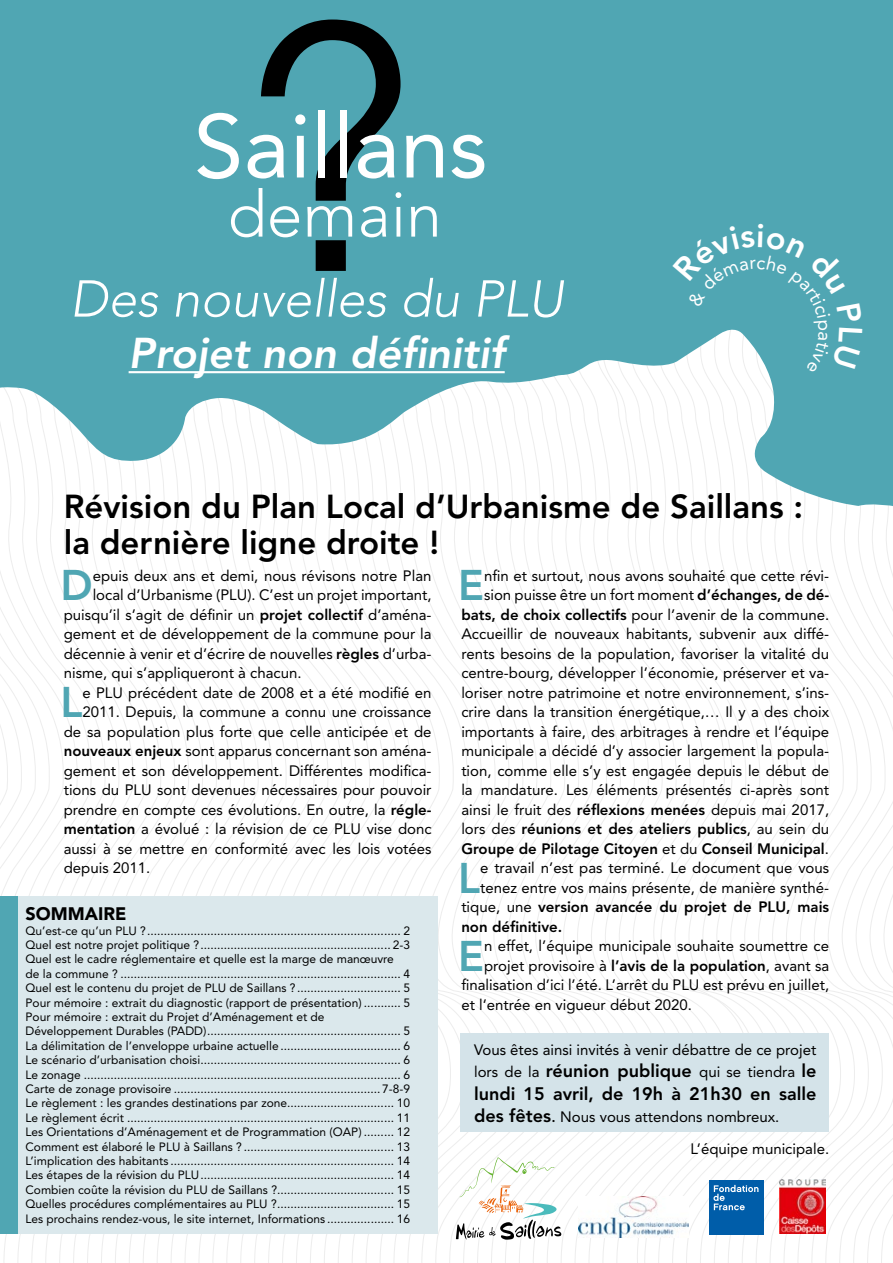
<style>
.page{position:relative;width:893px;height:1263px;background:#fff}
.page>*{position:absolute;margin:0;border:0;box-sizing:border-box;transform-origin:0 0}
.t1{font:89.1px "Avenir LT Std";color:#fff}
.t2{font:300 64.35px "Avenir LT Std";color:#fff}
.t3{font:italic 300 51.3px "Avenir LT Std";color:#fff}
.t4{font:italic 800 42.75px "Avenir LT Std";color:#fff}
.t5{font:800 42.6px "Avenir LT Std";color:#50a6b3}
.t6{font:800 33px/36px "Avenir LT Std";color:#000}
.t7{font:800 18px "Avenir LT Std";color:#000}
.t8{font:900 18px "Avenir LT Std";color:#000}
.t9{font:15px/19.5px "Avenir LT Std";color:#000}
.t10{font:800 15px "Avenir LT Std";color:#000}
.t11{font:12px/14.4px "Avenir LT Std";color:#000}
.s1{font-weight:800}
.s2{font-weight:400}
.s3{font-weight:800;font-size:18px}
.s4{font-size:18px}
</style>
<div class="page">
<svg style="left:842px;top:519px;width:13px;height:744px"></svg>
<svg style="left:855px;top:519px;width:14px;height:744px"></svg>
<svg style="left:869px;top:519px;width:24px;height:744px"></svg>
<svg style="left:67px;top:519px;width:14px;height:744px"></svg>
<svg style="left:53px;top:519px;width:14px;height:744px"></svg>
<svg style="left:39px;top:519px;width:14px;height:744px"></svg>
<svg style="left:25px;top:519px;width:14px;height:744px"></svg>
<svg style="left:0;top:519px;width:25px;height:744px"></svg>
<svg style="left:0;top:62px;width:893px;height:457px;fill:#50a6b3"></svg>
<div style="left:0;top:0;width:893px;height:62px;background:#50a6b3"></div>
<svg style="left:261px;top:20px;width:140px;height:251px;background:#3c7d87"></svg>
<hr style="left:129px;top:371px;width:376px;height:2px;background:#fff">
<img style="left:578px;top:1196px;width:110px;height:41px">
<svg style="left:456px;top:1157px;width:105px;height:82px"></svg>
<div style="left:709px;top:1180px;width:54px;height:55px;background:#005da9"></div>
<svg style="left:713px;top:1185px;width:45px;height:25px"></svg>
<img style="left:779px;top:1179px;width:47px;height:55px">
<div style="left:461px;top:1033px;width:368px;height:99px;background:#d4e3e9"></div>
<div style="left:17px;top:896px;width:421px;height:337px;background:#dbe8ec"></div>
<div style="left:0;top:896px;width:17px;height:337px;background:#50a6b3"></div>
<svg style="left:672px;top:224px;width:190px;height:149px;background:#60aeba"></svg>
<h1 class="t1" style="left:194px;top:95px;width:295px">Saillans</h1>
<h2 class="t2" style="left:227px;top:177px;width:216px">demain</h2>
<h3 class="t3" style="left:70px;top:269px;width:495px">Des nouvelles du PLU</h3>
<h3 class="t4" style="left:129px;top:328px;width:378px">Projet non définitif</h3>
<h3 class="t6" style="left:64px;top:489px;width:741px">Révision du Plan Local d’Urbanisme de Saillans : la dernière ligne droite !</h3>
<h3 class="t5" style="left:60px;top:560px;width:34px">D</h3>
<p class="t9" style="left:93px;top:566px;width:340px">epuis deux ans et demi, nous révisons notre Plan</p>
<p class="t9" style="left:461px;top:566px;width:369px;text-align:right">nfin et surtout, nous avons souhaité que cette révi&shy;sion puisse être un fort moment <span class="s1">d’échanges, de dé&shy;bats, de choix collectifs</span> pour l’avenir de la commune.<br>Accueillir de nouveaux habitants, subvenir aux diffé&shy;rents besoins de la population, favoriser la vitalité du centre-bourg, développer l’économie, préserver et va&shy;loriser notre patrimoine et notre environnement, s’ins&shy;crire dans la transition énergétique,… Il y a des choix importants à faire, des arbitrages à rendre et l’équipe municipale a décidé d’y associer largement la popula&shy;tion, comme elle s’y est engagée depuis le début de la mandature. Les éléments présentés ci-après sont ainsi le fruit des <span class="s1">réflexions menées</span> depuis mai 2017, lors des <span class="s1">réunions et des ateliers publics</span>, au sein du <span class="s1">Groupe de Pilotage Citoyen</span> et du <span class="s1">Conseil Municipal</span>.</p>
<h3 class="t5" style="left:458px;top:852px;width:24px">L</h3>
<p class="t9" style="left:480px;top:858px;width:351px">e travail n’est pas terminé. Le document que vous</p>
<h3 class="t5" style="left:458px;top:560px;width:27px">E</h3>
<p class="t9" style="left:93px;top:585px;width:340px">local d’Urbanisme (PLU). C’est un projet important,</p>
<p class="t9" style="left:64px;top:605px;width:369px">puisqu’il s’agit de définir un <span class="s1">projet collectif</span> d’aména-</p>
<p class="t9" style="left:64px;top:624px;width:369px">gement et de développement de la commune pour la</p>
<p class="t9" style="left:64px;top:644px;width:369px">décennie à venir et d’écrire de nouvelles <span class="s1">règles</span> d’urba-</p>
<p class="t9" style="left:64px;top:663px;width:239px">nisme, qui s’appliqueront à chacun.</p>
<h3 class="t5" style="left:60px;top:677px;width:24px">L</h3>
<p class="t9" style="left:82px;top:683px;width:351px">e PLU précédent date de 2008 et a été modifié en</p>
<p class="t9" style="left:82px;top:702px;width:351px">2011. Depuis, la commune a connu une croissance</p>
<p class="t9" style="left:64px;top:722px;width:369px">de sa population plus forte que celle anticipée et de</p>
<p class="t9" style="left:64px;top:741px;width:369px"><span class="s1">nouveaux enjeux</span> sont apparus concernant son aména-</p>
<p class="t9" style="left:64px;top:761px;width:369px">gement et son développement. Différentes modifica-</p>
<p class="t9" style="left:64px;top:780px;width:369px">tions du PLU sont devenues nécessaires pour pouvoir</p>
<p class="t9" style="left:64px;top:800px;width:369px">prendre en compte ces évolutions. En outre, la <span class="s1">régle-</span></p>
<p class="t9" style="left:64px;top:819px;width:369px"><span class="s1">mentation</span> a évolué : la révision de ce PLU vise donc</p>
<p class="t9" style="left:64px;top:839px;width:369px">aussi à se mettre en conformité avec les lois votées</p>
<p class="t9" style="left:64px;top:858px;width:88px">depuis 2011.</p>
<p class="t9" style="left:480px;top:878px;width:351px">tenez entre vos mains présente, de manière synthé-</p>
<p class="t10" style="left:461px;top:898px;width:369px"><span class="s2">tique, une</span> version avancée du projet de PLU, mais</p>
<p class="t10" style="left:461px;top:917px;width:102px">non définitive.</p>
<h3 class="t5" style="left:458px;top:930px;width:27px">E</h3>
<p class="t9" style="left:484px;top:936px;width:347px">n effet, l’équipe municipale souhaite soumettre ce</p>
<p class="t8" style="left:26px;top:903px;width:102px">SOMMAIRE</p>
<p class="t11" style="left:26px;top:923px;width:386px">Qu’est-ce qu’un PLU ?............................................................................ 2<br>Quel est notre projet politique ?......................................................... 2-3<br>Quel est le cadre réglementaire et quelle est la marge de manœuvre de la commune ? .................................................................................... 4<br>Quel est le contenu du projet de PLU de Saillans ? ............................... 5<br>Pour mémoire : extrait du diagnostic (rapport de présentation) ........... 5<br>Pour mémoire : extrait du Projet d’Aménagement et de Développement Durables (PADD).......................................................... 5<br>La délimitation de l’enveloppe urbaine actuelle .................................... 6<br>Le scénario d’urbanisation choisi............................................................ 6<br>Le zonage ............................................................................................... 6<br>Carte de zonage provisoire ..............................................................7-8-9<br>Le règlement : les grandes destinations par zone................................ 10<br>Le règlement écrit ................................................................................ 11<br>Les Orientations d’Aménagement et de Programmation (OAP) ......... 12<br>Comment est élaboré le PLU à Saillans ? ............................................. 13<br>L’implication des habitants ................................................................... 14<br>Les étapes de la révision du PLU.......................................................... 14<br>Combien coûte la révision du PLU de Saillans ?................................... 15<br>Quelles procédures complémentaires au PLU ?................................... 15<br>Les prochains rendez-vous, le site internet, Informations .................... 16</p>
<p class="t9" style="left:484px;top:956px;width:347px">projet provisoire à <span class="s1">l’avis de la population</span>, avant sa</p>
<p class="t9" style="left:461px;top:975px;width:369px">finalisation d’ici l’été. L’arrêt du PLU est prévu en juillet,</p>
<p class="t9" style="left:461px;top:995px;width:232px">et l’entrée en vigueur début 2020.</p>
<p class="t9" style="left:474px;top:1038px;width:344px;line-height:22.5px">Vous êtes ainsi invités à venir débattre de ce projet lors de la <span class="s3">réunion publique</span> qui se tiendra <span class="s3">le</span></p>
<p class="t7" style="left:474px;top:1083px;width:344px">lundi 15 avril, de 19h à 21h30 en salle</p>
<p class="t9" style="left:690px;top:1101px;width:140px;line-height:32.2px;text-indent:-216px"><span class="s3">des fêtes</span><span class="s4">.</span> Nous vous attendons nombreux.<br>L’équipe municipale.</p>
</div>
